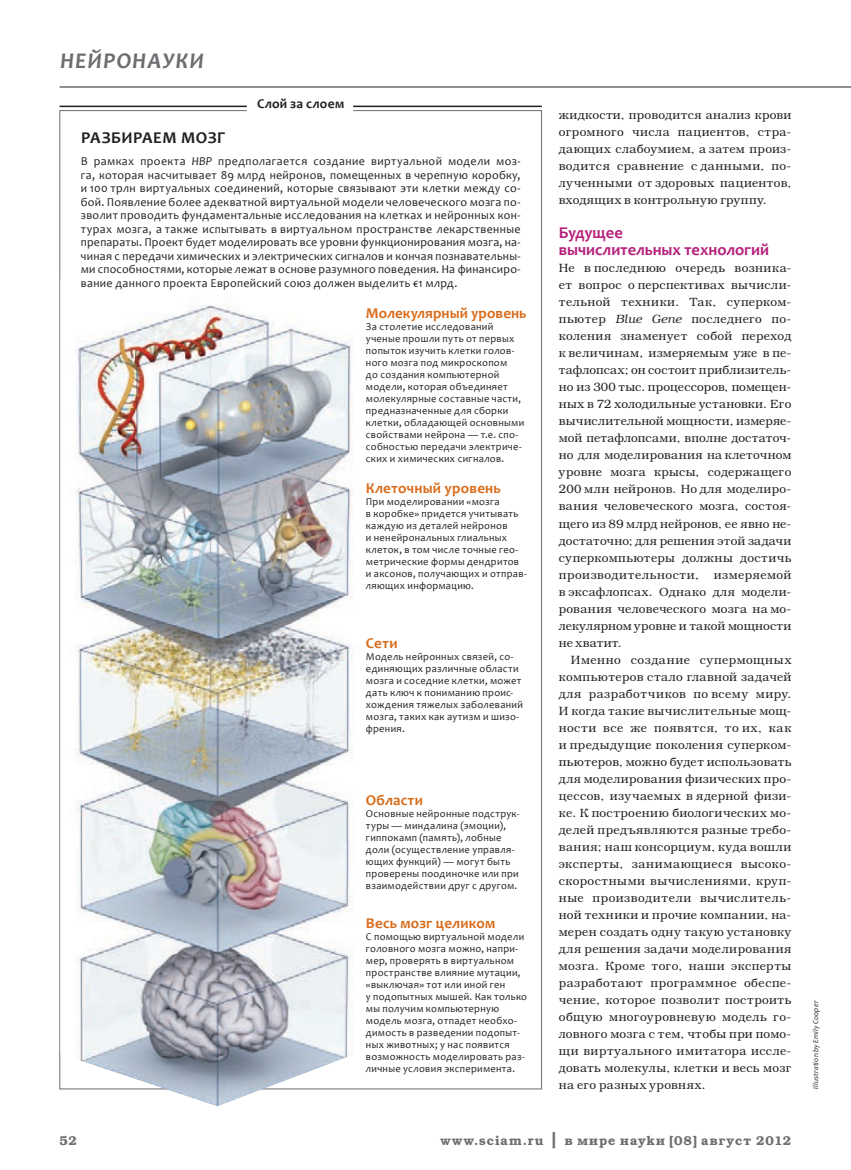
<style>
.page{position:relative;width:851px;height:1170px;background:#fff}
.page>*{position:absolute;margin:0;border:0;box-sizing:border-box;transform-origin:0 0}
.t1{font:italic 700 22.5px "Candara";letter-spacing:.04em;color:#6c6d70}
.t2{font:700 16.5px/17px "Candara";color:#b5207a}
.t3{font:700 16.5px "Candara";letter-spacing:.03em;color:#231f20}
.t4{font:700 15px "Candara";letter-spacing:.01em;color:#d96c1b}
.t5{font:700 13.5px "Candara";color:#231f20}
.t6{font:600 12.75px "Bookman C";letter-spacing:.075em;color:#6c6d70}
.t7{font:300 12px/17px "Bookman C";letter-spacing:.025em;color:#231f20;text-align:justify}
.t8{font:12px/13.5px "Candara";letter-spacing:.025em;color:#231f20;text-align:justify}
.t9{font:10.5px/12px "Candara";letter-spacing:.03em;color:#231f20}
.t10{font:italic 7.5px "Candara";letter-spacing:.025em;color:#231f20}
.s1{font-style:italic}
.s2{font-size:19.2px}
</style>
<div class="page">
<hr style="left:60px;top:87px;width:790px;height:1px;background:#231f20">
<svg style="left:59px;top:110px;width:483px;height:979px"></svg>
<hr style="left:60px;top:106px;width:187px;height:1px;background:#231f20">
<hr style="left:353px;top:106px;width:188px;height:1px;background:#231f20">
<img style="left:60px;top:279px;width:313px;height:827px">
<h1 class="t1" style="left:60px;top:47px;width:123px">Нейрона уки</h1>
<p class="t5" style="left:257px;top:96px;width:89px">Слой за слоем</p>
<h2 class="t3" style="left:81px;top:128px;width:146px">Разбираем мозг</h2>
<p class="t8" style="left:81px;top:155px;width:441px">В рамках проекта <span class="s1">HBP</span> предполагается создание виртуальной модели моз&shy;га, которая насчитывает 89 млрд нейронов, помещенных в черепную коробку, и 100 трлн виртуальных соединений, которые связывают эти клетки между со&shy;бой. Появление более адекватной виртуальной модели человеческого мозга по&shy;зволит проводить фундаментальные исследования на клетках и нейронных кон&shy;турах мозга, а также испытывать в виртуальном пространстве лекарственные препараты. Проект будет моделировать все уровни функционирования мозга, на&shy;чиная с передачи химических и электрических сигналов и кончая познавательны&shy;ми способностями, которые лежат в основе разумного поведения. На финансиро&shy;вание данного проекта Европейский союз должен выделить €1 млрд.</p>
<p class="t4" style="left:366px;top:303px;width:162px">Молекулярный уровень</p>
<p class="t9" style="left:366px;top:320px;width:160px">За столетие исследований ученые прошли путь от первых попыток изучить клетки голов&shy;ного мозга под микроскопом<br>до создания компьютерной модели, которая объединяет молекулярные составные части, предназначенные для сборки клетки, обладающей основными свойствами нейрона — т.е. спо&shy;собностью передачи электриче&shy;ских и химических сигналов.</p>
<p class="t4" style="left:366px;top:479px;width:136px">Клеточный уровень</p>
<p class="t9" style="left:366px;top:495px;width:162px">При моделировании «мозга<br>в коробке» придется учитывать каждую из деталей нейронов<br>и ненейрональных глиальных клеток, в том числе точные гео&shy;метрические формы дендритов и аксонов, получающих и отправ&shy;ляющих информацию.</p>
<p class="t4" style="left:366px;top:634px;width:33px">Сети</p>
<p class="t9" style="left:366px;top:651px;width:159px">Модель нейронных связей, со&shy;единяющих различные области мозга и соседние клетки, может дать ключ к пониманию проис&shy;хождения тяжелых заболеваний мозга, таких как аутизм и шизо&shy;френия.</p>
<p class="t4" style="left:366px;top:790px;width:58px">Области</p>
<p class="t9" style="left:366px;top:807px;width:155px">Основные нейронные подструк&shy;туры — миндалина (эмоции), гиппокамп (память), лобные доли (осуществление управля&shy;ющих функций) — могут быть проверены поодиночке или при взаимодействии друг с другом.</p>
<p class="t4" style="left:366px;top:913px;width:131px">Весь мозг целиком</p>
<p class="t9" style="left:366px;top:930px;width:163px">С помощью виртуальной модели головного мозга можно, напри&shy;мер, проверять в виртуальном пространстве влияние мутации, «выключая» тот или иной ген<br>у подопытных мышей. Как только мы получим компьютерную модель мозга, отпадет необхо&shy;димость в разведении подопыт&shy;ных животных; у нас появится возможность моделировать раз&shy;личные условия эксперимента.</p>
<p class="t7" style="left:558px;top:106px;width:234px">жидкости, проводится анализ крови огромного числа пациентов, стра&shy;дающих слабоумием, а затем произ&shy;водится сравнение с данными, по&shy;лученными от здоровых пациентов, входящих в контрольную группу.</p>
<h2 class="t2" style="left:558px;top:224px;width:212px">Будущее<br>вычислительных технологий</h2>
<p class="t7" style="left:558px;top:260px;width:234px">Не в последнюю очередь возника&shy;ет вопрос о перспективах вычисли&shy;тельной техники. Так, суперком&shy;пьютер <span class="s1">Blue Gene</span> последнего по&shy;коления знаменует собой переход к величинам, измеряемым уже в пе&shy;тафлопсах; он состоит приблизитель&shy;но из 300 тыс. процессоров, помещен&shy;ных в 72 холодильные установки. Его вычислительной мощности, измеряе&shy;мой петафлопсами, вполне достаточ&shy;но для моделирования на клеточном уровне мозга крысы, содержащего 200 млн нейронов. Но для моделиро&shy;вания человеческого мозга, состоя&shy;щего из 89 млрд нейронов, ее явно не&shy;достаточно; для решения этой задачи суперкомпьютеры должны достичь производительности, измеряемой в эксафлопсах. Однако для модели&shy;рования человеческого мозга на мо&shy;лекулярном уровне и такой мощности не хватит.</p>
<p class="t7" style="left:558px;top:651px;width:234px;text-indent:12px">Именно создание супермощных компьютеров стало главной задачей для разработчиков по всему миру.<br>И когда такие вычислительные мощ&shy;ности все же появятся, то их, как и предыдущие поколения суперком&shy;пьютеров, можно будет использовать для моделирования физических про&shy;цессов, изучаемых в ядерной физи&shy;ке. К построению биологических мо&shy;делей предъявляются разные требо&shy;вания; наш консорциум, куда вошли эксперты, занимающиеся высоко&shy;скоростными вычислениями, круп&shy;ные производители вычислитель&shy;ной техники и прочие компании, на&shy;мерен создать одну такую установку для решения задачи моделирования мозга. Кроме того, наши эксперты разработают программное обеспе&shy;чение, которое позволит построить общую многоуровневую модель го&shy;ловного мозга с тем, чтобы при помо&shy;щи виртуального имитатора иссле&shy;довать молекулы, клетки и весь мозг на его разных уровнях.</p>
<p class="t6" style="left:60px;top:1132px;width:19px">52</p>
<p class="t6" style="left:440px;top:1132px;width:352px">www.sciam.ru <span class="s2">|</span> в мире науkи [08] август 2012</p>
<p class="t10" style="left:811px;top:1089px;width:90px;rotate:-90deg">Illustration by Emily Cooper</p>
</div>
